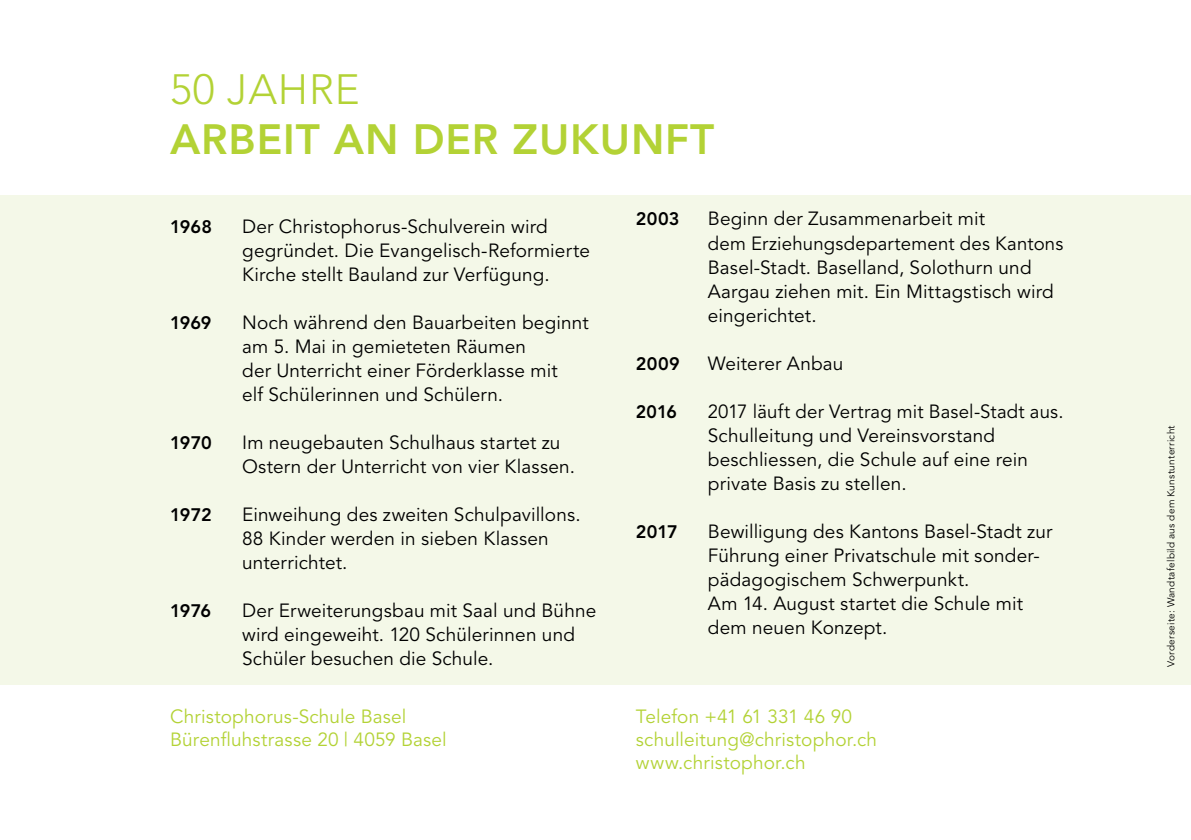
<style>
.page{position:relative;width:1191px;height:840px;background:#fff}
.page>*{position:absolute;margin:0;border:0;box-sizing:border-box;transform-origin:0 0}
.t1{font:800 42px "Avenir";letter-spacing:.02em;color:#b3d235}
.t2{font:300 42px "Avenir";letter-spacing:.02em;color:#b3d235}
.t3{font:19px/24px "Avenir";letter-spacing:.01em;color:#000}
.t4{font:19px/22.8px "Avenir";letter-spacing:.01em;color:#b3d235}
.t5{font:800 18px "Avenir";color:#000}
.t6{font:10px "Avenir";letter-spacing:.025em;color:#000}
</style>
<div class="page">
<div style="left:0;top:195px;width:1191px;height:489px;background:#f4f8e8"></div>
<h1 class="t2" style="left:170px;top:65px;width:191px">50 JAHRE</h1>
<h1 class="t1" style="left:170px;top:115px;width:546px">ARBEIT AN DER ZUKUNFT</h1>
<p class="t5" style="left:170px;top:216px;width:43px">1968</p>
<p class="t3" style="left:242px;top:215px;width:349px">Der Christophorus-Schulverein wird gegründet. Die Evangelisch-Reformierte<br>Kirche stellt Bauland zur Verfügung.</p>
<p class="t5" style="left:170px;top:312px;width:43px">1969</p>
<p class="t3" style="left:242px;top:311px;width:348px">Noch während den Bauarbeiten beginnt am 5. Mai in gemieteten Räumen<br>der Unterricht einer Förderklasse mit<br>elf Schülerinnen und Schülern.</p>
<p class="t5" style="left:170px;top:432px;width:43px">1970</p>
<p class="t3" style="left:242px;top:431px;width:334px">Im neugebauten Schulhaus startet zu<br>Ostern der Unterricht von vier Klassen.</p>
<p class="t5" style="left:170px;top:504px;width:43px">1972</p>
<p class="t3" style="left:242px;top:503px;width:340px">Einweihung des zweiten Schulpavillons.<br>88 Kinder werden in sieben Klassen unterrichtet.</p>
<p class="t5" style="left:170px;top:600px;width:42px">1976</p>
<p class="t3" style="left:242px;top:599px;width:356px">Der Erweiterungsbau mit Saal und Bühne wird eingeweiht. 120 Schülerinnen und<br>Schüler besuchen die Schule.</p>
<p class="t4" style="left:170px;top:705px;width:278px">Christophorus-Schule Basel<br>Bürenfluhstrasse 20 | 4059 Basel</p>
<p class="t5" style="left:636px;top:208px;width:45px">2003</p>
<p class="t3" style="left:708px;top:207px;width:357px">Beginn der Zusammenarbeit mit<br>dem Erziehungsdepartement des Kantons Basel-Stadt. Baselland, Solothurn und Aargau ziehen mit. Ein Mittagstisch wird eingerichtet.</p>
<p class="t5" style="left:636px;top:352px;width:45px">2009</p>
<p class="t3" style="left:708px;top:351px;width:137px">Weiterer Anbau</p>
<p class="t5" style="left:636px;top:400px;width:43px">2016</p>
<p class="t3" style="left:708px;top:399px;width:357px">2017 läuft der Vertrag mit Basel-Stadt aus.<br>Schulleitung und Vereinsvorstand beschliessen, die Schule auf eine rein private Basis zu stellen.</p>
<p class="t5" style="left:636px;top:520px;width:43px">2017</p>
<p class="t3" style="left:708px;top:519px;width:346px">Bewilligung des Kantons Basel-Stadt zur Führung einer Privatschule mit sonder&shy;pädagogischem Schwerpunkt.<br>Am 14. August startet die Schule mit dem neuen Konzept.</p>
<p class="t4" style="left:636px;top:705px;width:243px">Telefon +41 61 331 46 90 schulleitung@christophor.ch www.christophor.ch</p>
<p class="t6" style="left:1165px;top:666px;width:243px;rotate:-90deg">Vorderseite: Wandtafelbild aus dem Kunstunterricht</p>
</div>
